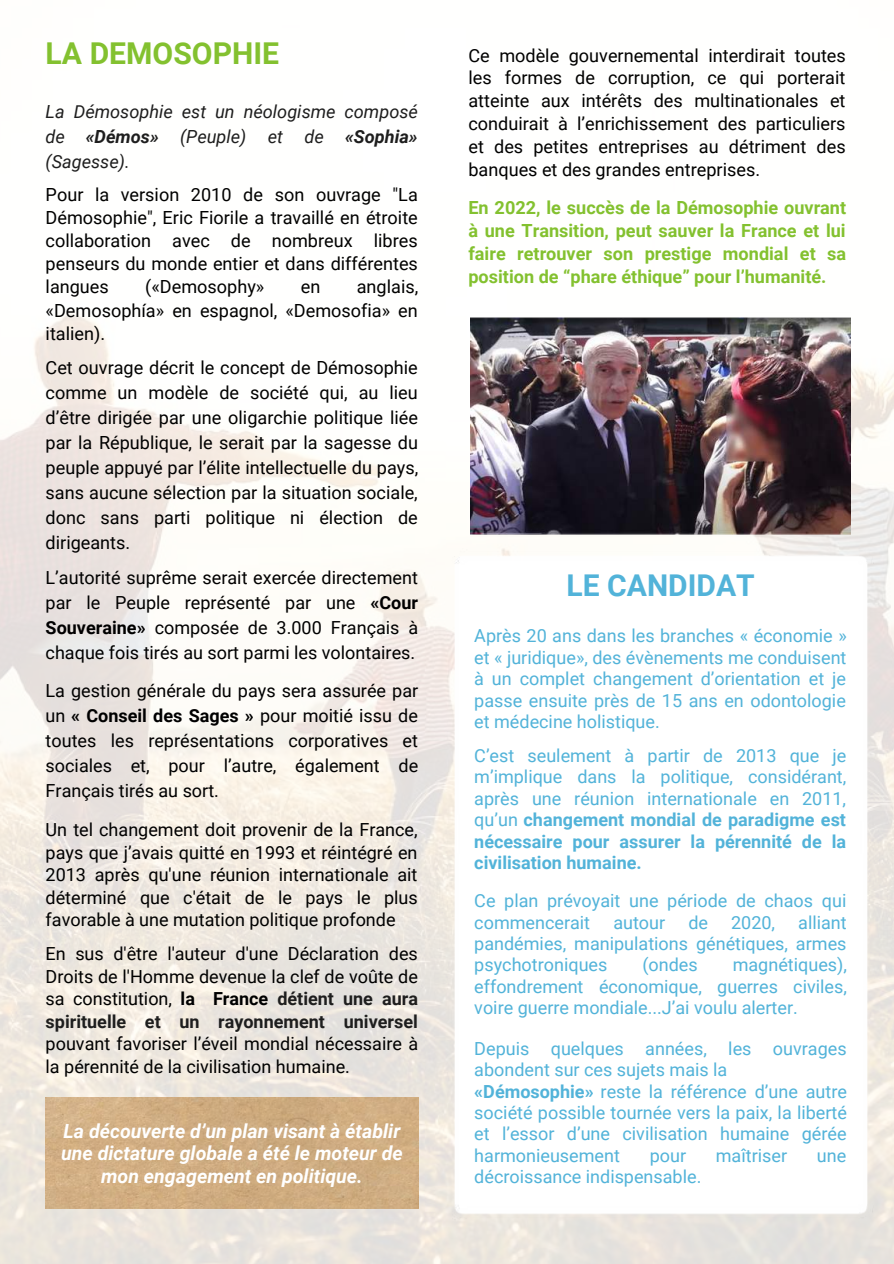
<style>
.page{position:relative;width:894px;height:1264px;background:#fff}
.page>*{position:absolute;margin:0;border:0;box-sizing:border-box;transform-origin:0 0}
.t1{font:700 30.15px "Roboto";color:#83c12f}
.t2{font:700 30px "Roboto";color:#52b3d9}
.t3{font:italic 700 19.5px/22.5px "Roboto";color:#fff;text-align:center}
.t4{font:18.15px/25px "Roboto";color:#000;text-align:justify}
.t5{font:700 18.15px/23px "Roboto";color:#83c12f;text-align:justify}
.t6{font:italic 18.15px/25px "Roboto";color:#1e1e1e;text-align:justify}
.t7{font:18px/21.5px "Roboto";color:#52b3d9;text-align:justify}
.t8{font:18px/22.5px "Roboto";color:#000;text-align:justify}
.s1{font-weight:700}
.s2{font-weight:700;color:#1e1e1e}
</style>
<div class="page">
<img style="left:0;top:314px;width:893px;height:949px">
<img style="left:470px;top:314px;width:380px;height:211px">
<img style="left:444px;top:525px;width:433px;height:738px">
<img style="left:46px;top:1097px;width:372px;height:111px">
<h1 class="t1" style="left:46px;top:36px;width:235px">LA DEMOSOPHIE</h1>
<p class="t6" style="left:46px;top:99px;width:374px">La Démosophie est un néologisme composé de <span class="s1">«Démos»</span> (Peuple) et de <span class="s1">«Sophia» </span>(Sagesse).</p>
<p class="t4" style="left:46px;top:183px;width:374px;line-height:23.1px">Pour la version 2010 de son ouvrage "La Démosophie", Eric Fiorile a travaillé en étroite collaboration avec de nombreux libres penseurs du monde entier et dans différentes langues</p>
<p class="t4" style="left:145px;top:274px;width:121px">(«Demosophy»</p>
<p class="t4" style="left:301px;top:274px;width:21px">en</p>
<p class="t4" style="left:46px;top:275px;width:374px;line-height:23.1px;text-indent:311px">anglais, «Demosophía» en espagnol, «Demosofia» en italien).</p>
<p class="t4" style="left:46px;top:355px;width:374px">Cet ouvrage décrit le concept de Démosophie comme un modèle de société qui, au lieu d’être dirigée par une oligarchie politique liée par la République, le serait par la sagesse du peuple appuyé par l’élite intellectuelle du pays, sans aucune sélection par la situation sociale, donc sans parti politique ni élection de dirigeants.</p>
<p class="t8" style="left:46px;top:565px;width:374px;line-height:25px">L’autorité suprême serait exercée directement par le Peuple représenté par une <span class="s1">«Cour Souveraine»</span> composée de 3.000 Français à chaque fois tirés au sort parmi les volontaires.</p>
<p class="t8" style="left:46px;top:678px;width:374px;line-height:25px">La gestion générale du pays sera assurée par un <span class="s1">« Conseil des Sages »</span> pour moitié issu de toutes les représentations corporatives et sociales et, pour l’autre, également de Français tirés au sort.</p>
<p class="t8" style="left:46px;top:818px;width:373px">Un tel changement doit provenir de la France, pays que j’avais quitté en 1993 et réintégré en 2013 après qu'une réunion internationale ait déterminé que c'était de le pays le plus favorable à une mutation politique profonde</p>
<p class="t8" style="left:46px;top:942px;width:374px">En sus d'être l'auteur d'une Déclaration des Droits de l'Homme devenue la clef de voûte de sa constitution, <span class="s1">la France</span> <span class="s2">détient une aura spirituelle et un rayonnement universel</span></p>
<p class="t8" style="left:46px;top:1032px;width:374px">pouvant favoriser l’éveil mondial nécessaire à la pérennité de la civilisation humaine.</p>
<p class="t3" style="left:61px;top:1119px;width:343px">La découverte d’un plan visant à établir une dictature globale a été le moteur de mon engagement en politique.</p>
<p class="t4" style="left:468px;top:44px;width:379px;line-height:23px">Ce modèle gouvernemental interdirait toutes les formes de corruption, ce qui porterait atteinte aux intérêts des multinationales et conduirait à l’enrichissement des particuliers et des petites entreprises au détriment des banques et des grandes entreprises.</p>
<p class="t5" style="left:468px;top:196px;width:379px">En 2022, le succès de la Démosophie ouvrant à une Transition, peut sauver la France et lui faire retrouver son prestige mondial et sa position de “phare éthique” pour l’humanité.</p>
<h2 class="t2" style="left:566px;top:568px;width:190px">LE CANDIDAT</h2>
<p class="t7" style="left:474px;top:625px;width:374px">Après 20 ans dans les branches « économie » et « juridique», des évènements me conduisent à un complet changement d’orientation et je passe ensuite près de 15 ans en odontologie et médecine holistique.</p>
<p class="t7" style="left:474px;top:745px;width:373px">C’est seulement à partir de 2013 que je m’implique dans la politique, considérant, après une réunion internationale en 2011, qu’un <span class="s1">changement mondial de paradigme est nécessaire pour assurer la pérennité de la civilisation humaine.</span></p>
<p class="t7" style="left:474px;top:890px;width:373px">Ce plan prévoyait une période de chaos qui commencerait</p>
<p class="t7" style="left:474px;top:911px;width:374px;text-indent:324px">alliant pandémies, manipulations génétiques, armes psychotroniques</p>
<p class="t7" style="left:613px;top:911px;width:53px">autour</p>
<p class="t7" style="left:688px;top:911px;width:21px">de</p>
<p class="t7" style="left:731px;top:911px;width:45px">2020,</p>
<p class="t7" style="left:474px;top:954px;width:374px;text-indent:258px">magnétiques), effondrement économique, guerres civiles, voire guerre mondiale...J’ai voulu alerter.</p>
<p class="t7" style="left:474px;top:1037px;width:374px;text-align:left">Depuis quelques années, les ouvrages abondent sur ces sujets mais la <span class="s1">«Démosophie»</span> reste la référence d’une autre société possible tournée vers la paix, la liberté et l’essor d’une civilisation humaine gérée harmonieusement</p>
<p class="t7" style="left:642px;top:954px;width:57px">(ondes</p>
<p class="t7" style="left:649px;top:1144px;width:38px">pour</p>
<p class="t7" style="left:715px;top:1144px;width:73px">maîtriser</p>
<p class="t7" style="left:816px;top:1144px;width:31px">une</p>
<p class="t7" style="left:474px;top:1166px;width:228px">décroissance indispensable.</p>
</div>
